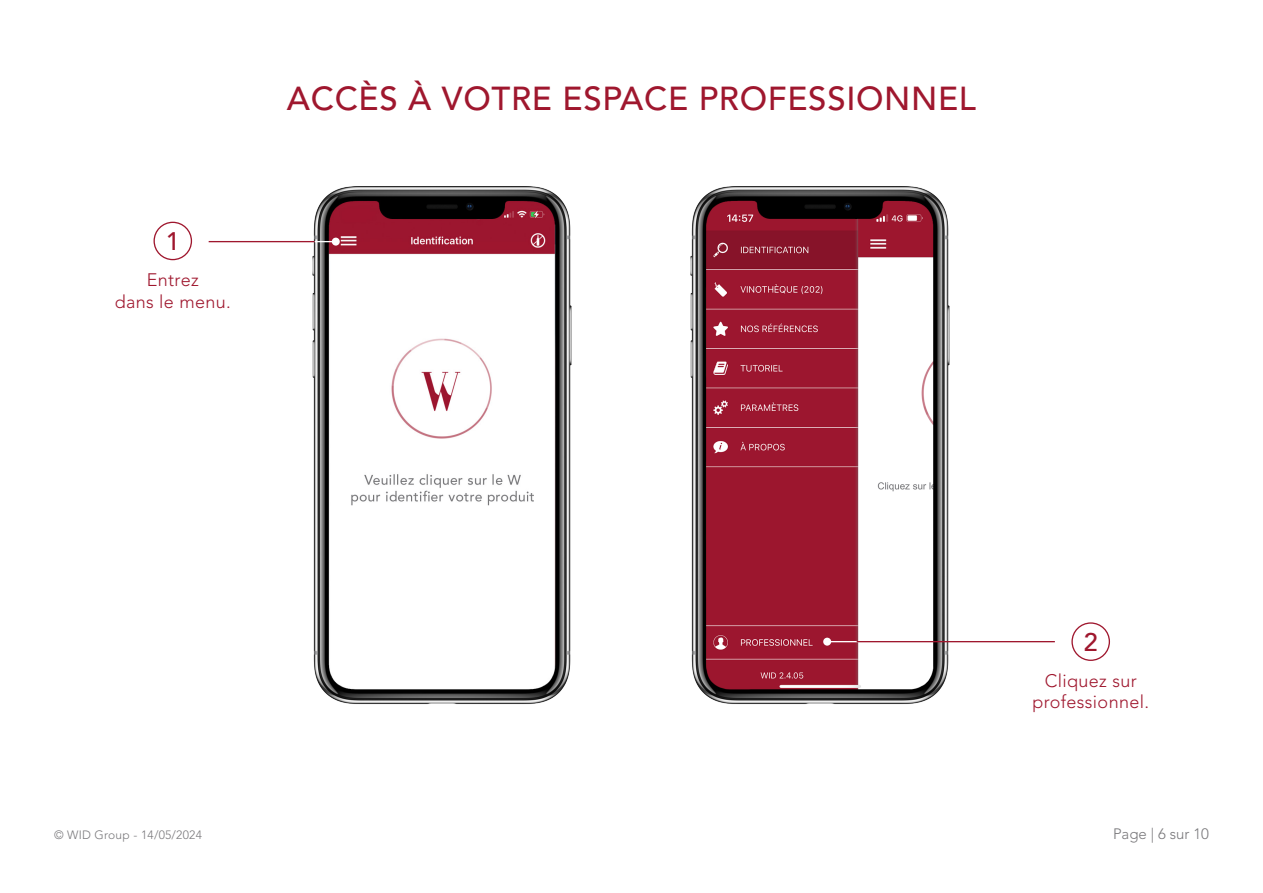
<style>
.page{position:relative;width:1263px;height:893px;background:#fff}
.page>*{position:absolute;margin:0;border:0;box-sizing:border-box;transform-origin:0 0}
.t1{font:500 33px "Avenir LT Std";letter-spacing:.02em;color:#9f172e}
.t2{font:500 25.2px "Avenir LT Std";color:#9f172e}
.t3{font:300 18px/21.6px "Avenir LT Std";letter-spacing:.02em;color:#9f172e;text-align:center}
.t4{font:300 15px "Avenir LT Std";color:#79787b}
.t5{font:300 12px "Avenir LT Std";letter-spacing:.02em;color:#79787b}
</style>
<div class="page">
<img style="left:312px;top:187px;width:260px;height:517px">
<img style="left:690px;top:187px;width:261px;height:517px">
<div style="left:153px;top:222px;width:39px;height:38px;border:1px solid #9f172e;border-radius:50%"></div>
<hr style="left:209px;top:241px;width:106px;height:1px;background:#9f172e">
<div style="left:332px;top:238px;width:8px;height:8px;background:#fff;border-radius:50%"></div>
<svg style="left:315px;top:241px;width:17px;height:1px"></svg>
<div style="left:1071px;top:622px;width:39px;height:39px;border:1px solid #9f172e;border-radius:50%"></div>
<hr style="left:826px;top:641px;width:36px;height:1px;background:#fff">
<hr style="left:857px;top:641px;width:198px;height:1px;background:#9f172e">
<div style="left:823px;top:638px;width:8px;height:8px;background:#fff;border-radius:50%"></div>
<p class="t2" style="left:166px;top:227px;width:16px">1</p>
<p class="t3" style="left:115px;top:269px;width:118px">Entrez<br>dans le menu.</p>
<p class="t1" style="left:287px;top:79px;width:691px">ACCÈS À VOTRE ESPACE PROFESSIONNEL</p>
<p class="t2" style="left:1084px;top:628px;width:16px">2</p>
<p class="t3" style="left:1032px;top:670px;width:118px">Cliquez sur professionnel.</p>
<p class="t5" style="left:54px;top:828px;width:149px">© WID Group - 14/05/2024</p>
<p class="t4" style="left:1113px;top:825px;width:97px">Page | 6 sur 10</p>
</div>
